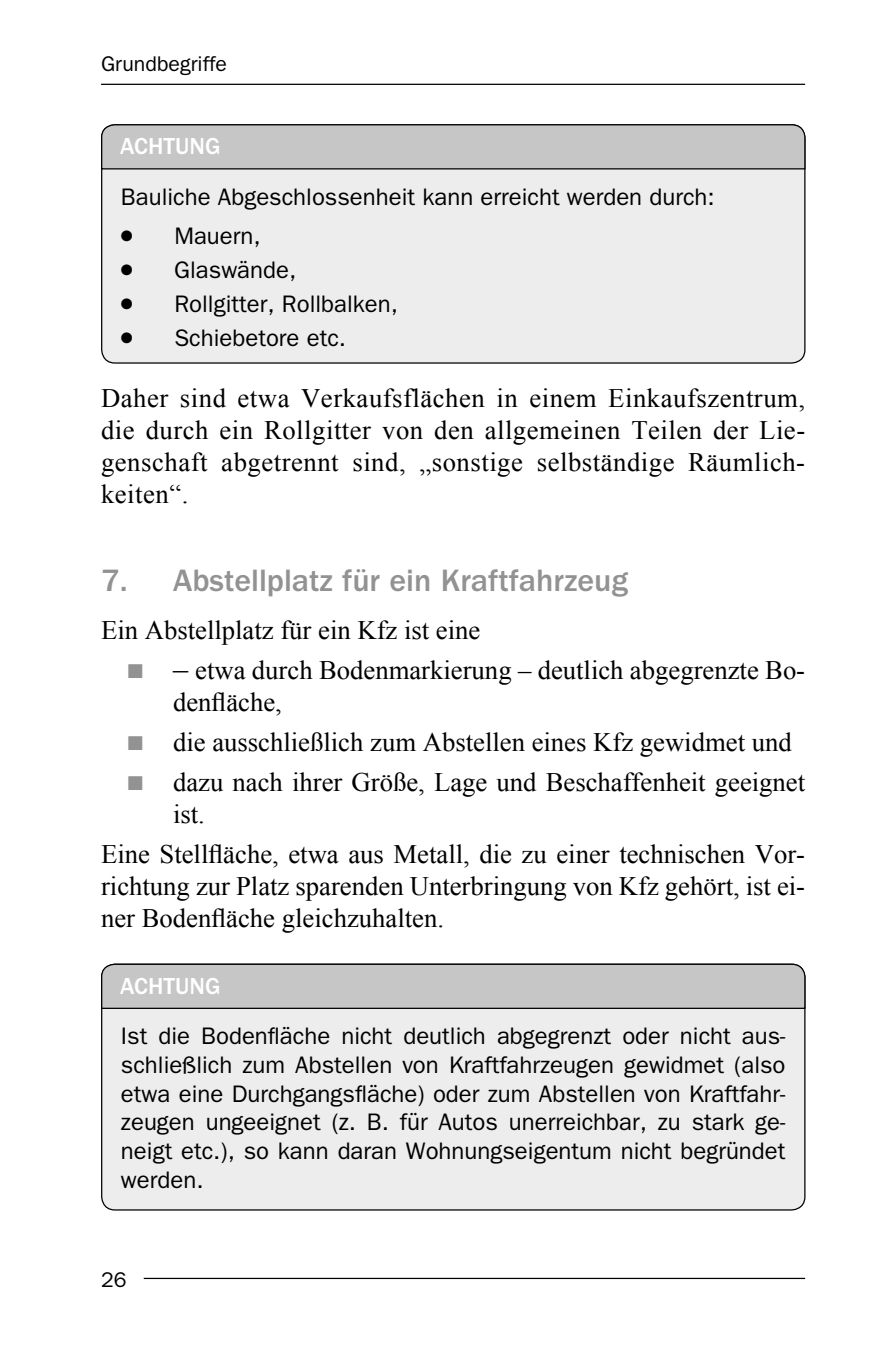
<style>
.page{position:relative;width:887px;height:1348px;background:#fff}
.page>*{position:absolute;margin:0;border:0;box-sizing:border-box;transform-origin:0 0}
.t1{font:500 32px "ITC Franklin Gothic Std";color:#929292}
.t2{font:26.75px/32px "Times New Roman";color:#000;text-align:justify}
.t3{font:24px/28.8px "ITC Franklin Gothic Std";color:#000;text-align:justify}
.t4{font:500 24px "ITC Franklin Gothic Std";color:#fff}
.t5{font:21.25px "ITC Franklin Gothic Std";color:#000}
.s1{color:#929292}
.s2{font-size:30px}
</style>
<div class="page">
<hr style="left:101px;top:84px;width:703px;height:1px;background:#000">
<hr style="left:144px;top:1277px;width:660px;height:1px;background:#000">
<div style="left:102px;top:125px;width:702px;height:238px;background:#ededed;border-radius:13px"></div>
<svg style="left:101px;top:124px;width:704px;height:46px;background:#b9b9b9"></svg>
<div style="left:102px;top:964px;width:702px;height:245px;background:#ededed;border-radius:13px"></div>
<svg style="left:101px;top:963px;width:704px;height:46px;background:#b9b9b9"></svg>
<p class="t5" style="left:101px;top:52px;width:127px">Grundbegriffe</p>
<p class="t4" style="left:120px;top:133px;width:99px">achtung</p>
<p class="t3" style="left:121px;top:182px;width:595px">Bauliche Abgeschlossenheit kann erreicht werden durch:</p>
<p class="t3" style="left:121px;top:221px;width:141px">● Mauern,</p>
<p class="t3" style="left:121px;top:255px;width:177px">● G laswände,</p>
<p class="t3" style="left:121px;top:289px;width:278px">● Rollgitter, Rollbalken,</p>
<p class="t3" style="left:121px;top:323px;width:226px">● Schiebetore etc.</p>
<p class="t2" style="left:101px;top:382px;width:705px">Daher sind etwa Verkaufsflächen in einem Einkaufszentrum, die durch ein Rollgitter von den allgemeinen Teilen der Lie&shy;genschaft abgetrennt sind, „sonstige selbständige Räumlich&shy;keiten“.</p>
<p class="t1" style="left:101px;top:562px;width:528px">7. Abstellplatz für ein Kraftfahrzeug</p>
<p class="t2" style="left:101px;top:614px;width:380px">Ein Abstellplatz für ein Kfz ist eine</p>
<p class="t2" style="left:173px;top:654px;width:633px;text-indent:-45px"><span class="s1">■</span> <span class="s2">–</span> etwa durch Bodenmarkierung – deutlich abgegrenzte Bo&shy;denfläche,</p>
<p class="t2" style="left:128px;top:725px;width:665px"><span class="s1">■</span> die ausschließlich zum Abstellen eines Kfz gewidmet und</p>
<p class="t2" style="left:173px;top:765px;width:633px;text-indent:-45px"><span class="s1">■</span> dazu nach ihrer Größe, Lage und Beschaffenheit geeignet ist.</p>
<p class="t2" style="left:101px;top:837px;width:705px">Eine Stellfläche, etwa aus Metall, die zu einer technischen Vor&shy;richtung zur Platz sparenden Unterbringung von Kfz gehört, ist ei&shy;ner Bodenfläche gleichzuhalten.</p>
<p class="t4" style="left:120px;top:972px;width:99px">achtung</p>
<p class="t3" style="left:121px;top:1021px;width:665px">Ist die Bodenfläche nicht deutlich abgegrenzt oder nicht aus&shy;schließlich zum Abstellen von Kraftfahrzeugen gewidmet (also etwa eine Durchgangsfläche) oder zum Abstellen von Kraftfahr&shy;zeugen ungeeignet (z. B. für Autos unerreichbar, zu stark ge&shy;neigt etc.), so kann daran Wohnungseigentum nicht begründet werden.</p>
<p class="t5" style="left:101px;top:1267px;width:27px">26</p>
</div>
